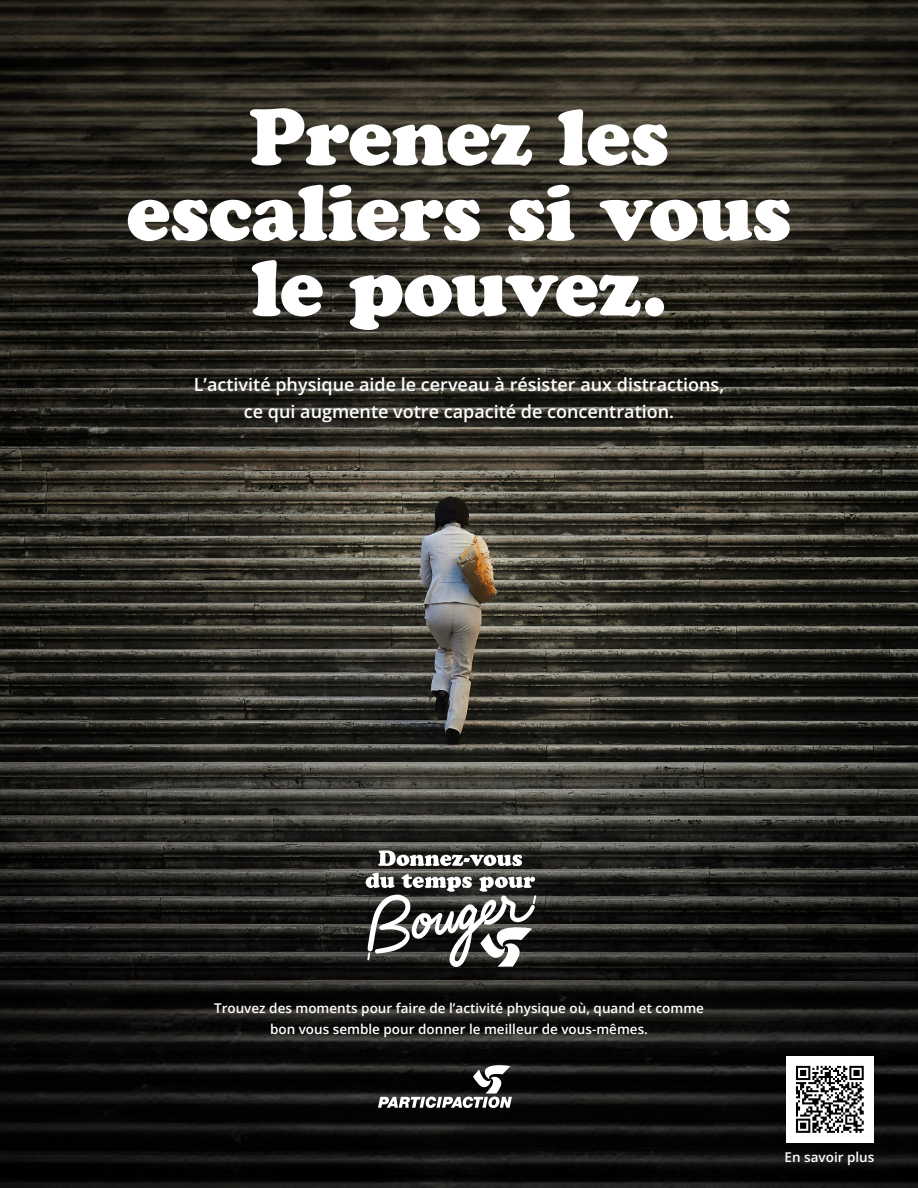
<style>
.page{position:relative;width:918px;height:1188px;background:#fff}
.page>*{position:absolute;margin:0;border:0;box-sizing:border-box;transform-origin:0 0}
.t1{font:78.9px "Cooper Black Std";letter-spacing:-.01em;color:#fff}
.t2{font:600 18px "Open Sans";color:#fff}
.t3{font:600 13.5px/21px "Open Sans";color:#fff;text-align:center}
</style>
<div class="page">
<img style="left:0;top:0;width:918px;height:1188px">
<svg style="left:378px;top:851px;width:144px;height:15px"></svg>
<svg style="left:366px;top:873px;width:170px;height:94px"></svg>
<svg style="left:378px;top:1064px;width:134px;height:44px"></svg>
<img style="left:787px;top:1057px;width:86px;height:86px">
<p class="t1" style="left:249px;top:89px;width:422px">Prenez les</p>
<p class="t1" style="left:126px;top:165px;width:667px">escaliers si vous</p>
<p class="t1" style="left:251px;top:240px;width:417px">le pouvez.</p>
<p class="t2" style="left:194px;top:372px;width:532px">L’activité physique aide le cerveau à résister aux distractions,</p>
<p class="t2" style="left:244px;top:399px;width:432px">ce qui augmente votre capacité de concentration.</p>
<p class="t3" style="left:214px;top:998px;width:491px">Trouvez des moments pour faire de l’activité physique où, quand et comme bon vous semble pour donner le meilleur de vous-mêmes.</p>
<p class="t3" style="left:785px;top:1146px;width:91px">En savoir plus</p>
</div>
